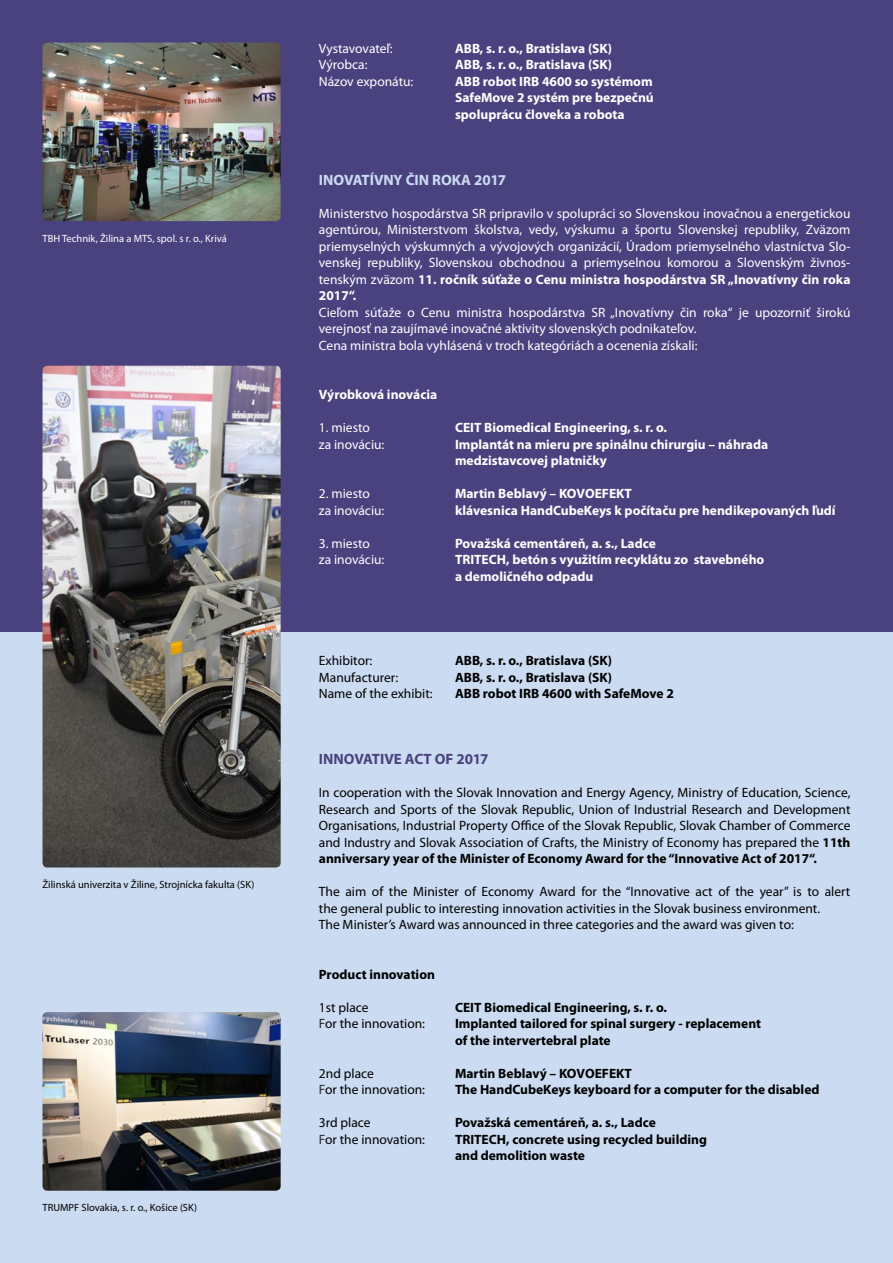
<style>
.page{position:relative;width:893px;height:1263px;background:#fff}
.page>*{position:absolute;margin:0;border:0;box-sizing:border-box;transform-origin:0 0}
.t1{font:700 15px "Myriad Pro";color:#cbdbf1}
.t2{font:700 15px "Myriad Pro";color:#49427f}
.t3{font:13.5px/16.5px "Myriad Pro";color:#000;text-align:justify}
.t4{font:13.5px/16.5px "Myriad Pro";color:#fff;text-align:justify}
.t5{font:700 13.5px/16.5px "Myriad Pro";color:#fff}
.t6{font:700 13.5px/16.5px "Myriad Pro";color:#000}
.t7{font:10.5px "Myriad Pro";color:#000}
.t8{font:10.5px "Myriad Pro";color:#fff}
.s1{font-weight:700}
.s2{color:#2a2a2a}
</style>
<div class="page">
<div style="left:0;top:631px;width:893px;height:632px;background:#cbdbf1"></div>
<div style="left:0;top:0;width:893px;height:631px;background:#49427f"></div>
<img style="left:43px;top:1012px;width:238px;height:179px">
<img style="left:43px;top:43px;width:238px;height:178px">
<img style="left:43px;top:366px;width:238px;height:501px">
<p class="t8" style="left:43px;top:232px;width:186px">TBH Technik, Žilina a MTS, spol. s r. o., Krivá</p>
<p class="t7" style="left:43px;top:878px;width:213px">Žilinská univerzita v Žiline, Strojnícka fakulta (SK)</p>
<p class="t7" style="left:43px;top:1201px;width:156px">TRUMPF Slovakia, s. r. o., Košice (SK)</p>
<p class="t4" style="left:319px;top:40px;width:75px">Vystavovateľ:</p>
<p class="t5" style="left:455px;top:39px;width:159px">ABB, s. r. o., Bratislava (SK)</p>
<p class="t4" style="left:319px;top:56px;width:50px">Výrobca:</p>
<p class="t5" style="left:455px;top:56px;width:159px">ABB, s. r. o., Bratislava (SK)</p>
<p class="t4" style="left:319px;top:73px;width:96px">Názov exponátu:</p>
<p class="t5" style="left:455px;top:72px;width:200px;text-align:justify">ABB robot IRB 4600 so systémom SafeMove 2 systém pre bezpečnú spoluprácu človeka a robota</p>
<p class="t1" style="left:319px;top:170px;width:189px">INOVATÍVNY ČIN ROKA 2017</p>
<p class="t4" style="left:319px;top:205px;width:533px">Ministerstvo hospodárstva SR pripravilo v spolupráci so Slovenskou inovačnou a energetickou agentúrou, Ministerstvom školstva, vedy, výskumu a športu Slovenskej republiky, Zväzom priemyselných výskumných a vývojových organizácií, Úradom priemyselného vlastníctva Slo&shy;venskej republiky, Slovenskou obchodnou a priemyselnou komorou a Slovenským živnos&shy;tenským zväzom <span class="s1">11. ročník súťaže o Cenu ministra hospodárstva SR „Inovatívny čin roka 2017“.</span></p>
<p class="t4" style="left:319px;top:304px;width:533px;text-align:left">Cieľom súťaže o Cenu ministra hospodárstva SR „Inovatívny čin roka“ je upozorniť širokú verejnosť na zaujímavé inovačné aktivity slovenských podnikateľov.<br>Cena ministra bola vyhlásená v troch kategóriách a ocenenia získali:</p>
<p class="t5" style="left:319px;top:386px;width:120px">Výrobková inovácia</p>
<p class="t4" style="left:319px;top:419px;width:52px">1. miesto</p>
<p class="t5" style="left:455px;top:419px;width:213px">CEIT Biomedical Engineering, s. r. o.</p>
<p class="t4" style="left:319px;top:436px;width:67px">za inováciu:</p>
<p class="t5" style="left:455px;top:435px;width:315px">Implantát na mieru pre spinálnu chirurgiu – náhrada medzistavcovej platničky</p>
<p class="t4" style="left:319px;top:485px;width:52px">2. miesto</p>
<p class="t5" style="left:455px;top:485px;width:178px">Martin Beblavý – KOVOEFEKT</p>
<p class="t4" style="left:319px;top:502px;width:67px">za inováciu:</p>
<p class="t5" style="left:455px;top:501px;width:382px">klávesnica HandCubeKeys k počítaču pre hendikepovaných ľudí</p>
<p class="t4" style="left:319px;top:535px;width:52px">3. miesto</p>
<p class="t5" style="left:455px;top:534px;width:202px">Považská cementáreň, a. s., Ladce</p>
<p class="t4" style="left:319px;top:551px;width:67px">za inováciu:</p>
<p class="t5" style="left:455px;top:551px;width:311px">TRITECH, betón s využitím recyklátu zo stavebného a demoličného odpadu</p>
<p class="t3" style="left:319px;top:652px;width:55px">Exhibitor:</p>
<p class="t6" style="left:455px;top:652px;width:159px">ABB, s. r. o., Bratislava (SK)</p>
<p class="t3" style="left:319px;top:668px;width:81px">Manufacturer:</p>
<p class="t6" style="left:455px;top:668px;width:159px">ABB, s. r. o., Bratislava (SK)</p>
<p class="t3" style="left:319px;top:685px;width:115px">Name of the exhibit:</p>
<p class="t6" style="left:455px;top:685px;width:220px">ABB robot IRB 4600 with SafeMove 2</p>
<p class="t2" style="left:319px;top:749px;width:171px">INNOVATIVE ACT OF 2017</p>
<p class="t3" style="left:319px;top:784px;width:533px">In cooperation with the Slovak Innovation and Energy Agency, Ministry of Education, Science, Research and Sports of the Slovak Republic, Union of Industrial Research and Development Organisations, Industrial Property Office of the Slovak Republic, Slovak Chamber of Commerce and Industry and Slovak Association of Crafts, the Ministry of Economy has prepared the <span class="s1">11th anniversary year of the Minister of Economy Award for the “Innovative Act of 2017“.</span></p>
<p class="t3" style="left:319px;top:883px;width:533px;text-align:left">The aim of the Minister of Economy Award for the “Innovative act of the year” is to alert the general public to interesting innovation activities in the Slovak business environment.<br>The Minister’s Award was announced in three categories and the award was given to:</p>
<p class="t6" style="left:319px;top:965px;width:118px">Product innovation</p>
<p class="t3" style="left:319px;top:998px;width:51px">1st place</p>
<p class="t6" style="left:455px;top:998px;width:213px">CEIT Biomedical Engineering, s. r. o.</p>
<p class="t3" style="left:319px;top:1015px;width:108px"><span class="s2">F</span>or the innovation:</p>
<p class="t6" style="left:455px;top:1015px;width:308px">Implanted tailored for spinal surgery - replacement of the intervertebral plate</p>
<p class="t3" style="left:319px;top:1064px;width:56px">2nd place</p>
<p class="t6" style="left:455px;top:1064px;width:178px">Martin Beblavý – KOVOEFEKT</p>
<p class="t3" style="left:319px;top:1081px;width:108px"><span class="s2">F</span>or the innovation:</p>
<p class="t6" style="left:455px;top:1081px;width:366px">The HandCubeKeys keyboard for a computer for the disabled</p>
<p class="t3" style="left:319px;top:1114px;width:53px">3rd place</p>
<p class="t6" style="left:455px;top:1114px;width:202px">Považská cementáreň, a. s., Ladce</p>
<p class="t3" style="left:319px;top:1130px;width:108px"><span class="s2">F</span>or the innovation:</p>
<p class="t6" style="left:455px;top:1130px;width:253px">TRITECH, concrete using recycled building and demolition waste</p>
</div>
